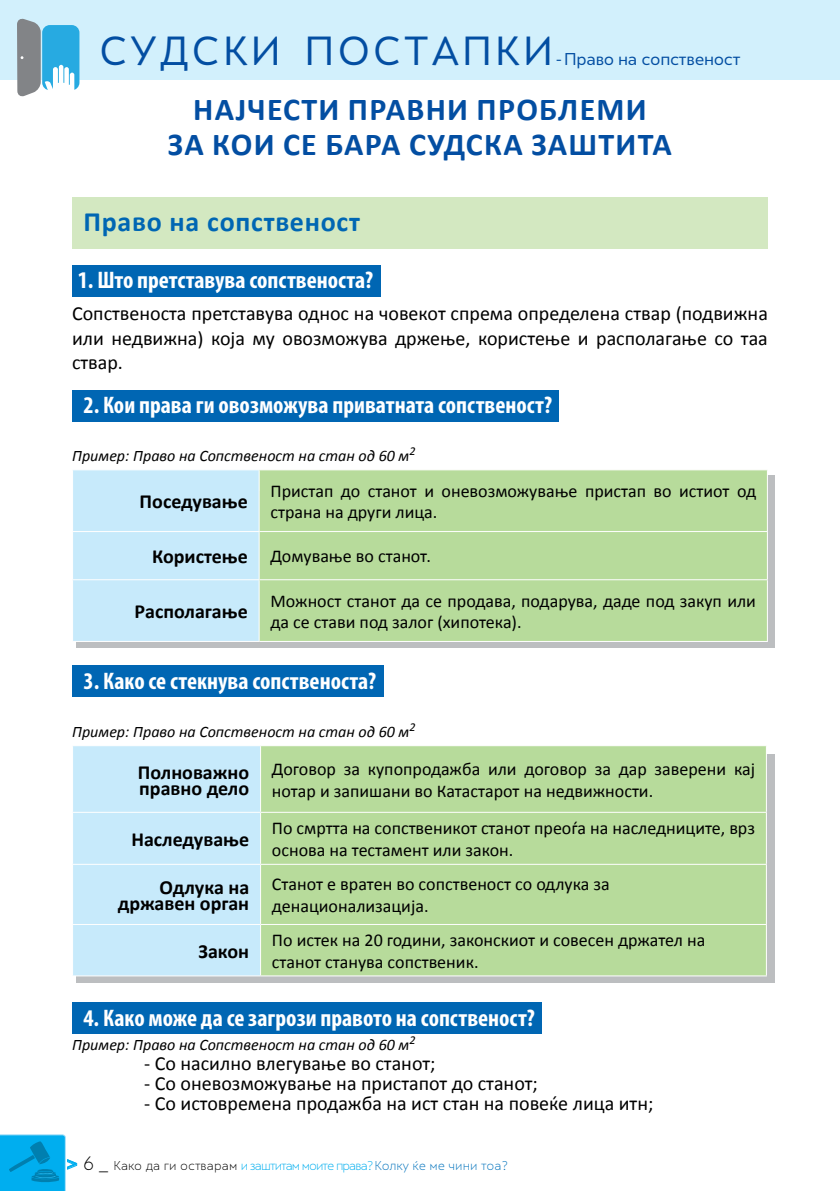
<style>
.page{position:relative;width:840px;height:1191px;background:#fff}
.page>*{position:absolute;margin:0;border:0;box-sizing:border-box;transform-origin:0 0}
.t1{font:38px "Skola Sans";color:#034ea2}
.t2{font:700 32px/34.4px "Calibri";letter-spacing:.04em;color:#034ea2;text-align:center}
.t3{font:700 28px "Calibri";color:#0066b3}
.t4{font:700 condensed 24px "Myriad Pro";color:#fff}
.t5{font:20px/24px "Calibri";color:#000;text-align:justify}
.t6{font:700 20px/16px "Calibri";color:#000}
.t7{font:18px/21.6px "Calibri";color:#000}
.t8{font:italic 16px "Calibri";color:#000}
.t9{font:16px "Skola Sans";letter-spacing:-.02em;color:#034ea2}
.t10{font:300 12px "Skola Sans";letter-spacing:-.005em;color:#00aeef}
.s1{font-weight:700;font-size:20px}
.s2{font-weight:700;font-size:18px}
.s3{font-size:18px;color:#000}
.s4{color:#000}
.s5{color:#0072bc}
</style>
<div class="page">
<svg style="left:0;top:1134px;width:77px;height:57px;background:#28b4e8"></svg>
<div style="left:0;top:0;width:839px;height:79px;background:#d2f0fc"></div>
<div style="left:42px;top:25px;width:37px;height:65px;background:#27aae1;border-radius:8px"></div>
<svg style="left:17px;top:18px;width:57px;height:79px"></svg>
<div style="left:76px;top:491px;width:698px;height:157px;background:#bcbec0"></div>
<div style="left:76px;top:775px;width:698px;height:207px;background:linear-gradient(to right,#bcbec0,#bdbfc0)"></div>
<div style="left:416px;top:754px;width:358px;height:206px;background:#bcbec0"></div>
<div style="left:72px;top:265px;width:309px;height:31px;background:#0066b3"></div>
<div style="left:72px;top:390px;width:486px;height:31px;background:#0066b3"></div>
<div style="left:72px;top:665px;width:311px;height:31px;background:#0066b3"></div>
<div style="left:72px;top:1002px;width:469px;height:31px;background:#0066b3"></div>
<div style="left:72px;top:198px;width:695px;height:51px;background:#d3e8c1"></div>
<div style="left:73px;top:470px;width:185px;height:171px;background:#c7eafb"></div>
<div style="left:259px;top:470px;width:507px;height:171px;background:#b7db9b"></div>
<hr style="left:258px;top:470px;width:1px;height:61px;background:#fff">
<hr style="left:766px;top:470px;width:1px;height:61px;background:#fff">
<hr style="left:72px;top:531px;width:187px;height:1px;background:#fff">
<hr style="left:259px;top:531px;width:508px;height:1px;background:#fff">
<hr style="left:258px;top:532px;width:1px;height:47px;background:#fff">
<hr style="left:766px;top:532px;width:1px;height:47px;background:#fff">
<hr style="left:72px;top:579px;width:187px;height:1px;background:#fff">
<hr style="left:259px;top:579px;width:508px;height:1px;background:#fff">
<hr style="left:258px;top:580px;width:1px;height:61px;background:#fff">
<hr style="left:766px;top:580px;width:1px;height:61px;background:#fff">
<hr style="left:72px;top:641px;width:187px;height:1px;background:#fff">
<hr style="left:259px;top:641px;width:508px;height:1px;background:#fff">
<div style="left:73px;top:746px;width:187px;height:229px;background:#c7eafb"></div>
<div style="left:261px;top:746px;width:504px;height:229px;background:#b7db9b"></div>
<hr style="left:260px;top:746px;width:1px;height:66px;background:#fff">
<hr style="left:765px;top:746px;width:1px;height:66px;background:#fff">
<hr style="left:72px;top:812px;width:188px;height:1px;background:#fff">
<hr style="left:260px;top:812px;width:506px;height:1px;background:#fff">
<hr style="left:260px;top:813px;width:1px;height:51px;background:#fff">
<hr style="left:765px;top:813px;width:1px;height:51px;background:#fff">
<hr style="left:72px;top:864px;width:188px;height:1px;background:#fff">
<hr style="left:260px;top:864px;width:506px;height:1px;background:#fff">
<hr style="left:260px;top:865px;width:1px;height:59px;background:#fff">
<hr style="left:765px;top:865px;width:1px;height:59px;background:#fff">
<hr style="left:72px;top:924px;width:188px;height:1px;background:#fff">
<hr style="left:260px;top:924px;width:506px;height:1px;background:#fff">
<hr style="left:260px;top:925px;width:1px;height:50px;background:#fff">
<hr style="left:765px;top:925px;width:1px;height:50px;background:#fff">
<hr style="left:72px;top:975px;width:188px;height:1px;background:#fff">
<hr style="left:260px;top:975px;width:506px;height:1px;background:#fff">
<h1 class="t1" style="left:99px;top:28px;width:454px">С У Д С К И П О С Т А П К И</h1>
<p class="t9" style="left:555px;top:50px;width:186px">- Право на сопственост</p>
<h2 class="t2" style="left:168px;top:93px;width:505px">НАЈЧЕСТИ ПРАВНИ ПРОБЛЕМИ<br>ЗА КОИ СЕ БАРА СУДСКА ЗАШТИТА</h2>
<h3 class="t3" style="left:83px;top:204px;width:278px">П р а в о н а с о п с т в е н о с т</h3>
<h3 class="t4" style="left:78px;top:265px;width:297px">1. Што претставува сопственоста?</h3>
<p class="t5" style="left:72px;top:302px;width:697px">Сопственоста претставува однос на човекот спрема определена ствар (подвижна или недвижна) која му овозможува држење, користење и располагање со таа ствар.</p>
<h3 class="t4" style="left:83px;top:390px;width:470px">2. Кои права ги овозможува приватната сопственост?</h3>
<p class="t8" style="left:72px;top:445px;width:345px">Пример: Право на Сопственост на стан од 60 м<sup>2</sup></p>
<p class="t6" style="left:139px;top:493px;width:110px">Поседување</p>
<p class="t7" style="left:270px;top:480px;width:487px">Пристап до станот и оневозможување пристап во истиот од страна на други лица.</p>
<p class="t7" style="left:152px;top:545px;width:280px"><span class="s1">Користење</span> Домување во станот.</p>
<p class="t6" style="left:134px;top:603px;width:115px">Располагање</p>
<p class="t7" style="left:270px;top:590px;width:487px">Можност станот да се продава, подарува, даде под закуп или да се стави под залог (хипотека).</p>
<h3 class="t4" style="left:83px;top:666px;width:294px">3. Како се стекнува сопственоста?</h3>
<p class="t8" style="left:72px;top:721px;width:345px">Пример: Право на Сопственост на стан од 60 м<sup>2</sup></p>
<p class="t6" style="left:138px;top:764px;width:113px">Полноважно правно дело</p>
<p class="t7" style="left:272px;top:758px;width:484px">Договор за купопродажба или договор за дар заверени кај нотар и запишани во Катастарот на недвижности.</p>
<p class="t6" style="left:131px;top:831px;width:119px">Наследување</p>
<p class="t7" style="left:272px;top:817px;width:484px">По смртта на сопственикот станот преоѓа на наследниците, врз основа на тестамент или закон.</p>
<p class="t6" style="left:118px;top:879px;width:133px;text-align:right">Одлука на државен орган</p>
<p class="t7" style="left:272px;top:873px;width:339px">Станот е вратен во сопственост со одлука за денационализација.</p>
<p class="t6" style="left:198px;top:943px;width:52px">Закон</p>
<p class="t7" style="left:272px;top:929px;width:434px">По истек на 20 години, законскиот и совесен држател на станот станува сопственик.</p>
<h3 class="t4" style="left:83px;top:1003px;width:453px">4. Како може да се загрози правото на сопственост?</h3>
<p class="t8" style="left:72px;top:1033px;width:345px">Пример: Право на Сопственост на стан од 60 м<sup>2</sup></p>
<p class="t5" style="left:144px;top:1051px;width:293px">- Со насилно влегување во станот;</p>
<p class="t5" style="left:144px;top:1071px;width:395px">- Со оневозможување на пристапот до станот;</p>
<p class="t5" style="left:144px;top:1091px;width:510px">- Со истовремена продажба на ист стан на повеќе лица итн;</p>
<p class="t10" style="left:66px;top:1159px;width:442px"><span class="s2">&gt;</span> <span class="s3">6 _</span> <span class="s4">Како да ги остварам</span> и заштитам моите права? <span class="s5">Колку ќе ме чини тоа?</span></p>
</div>
